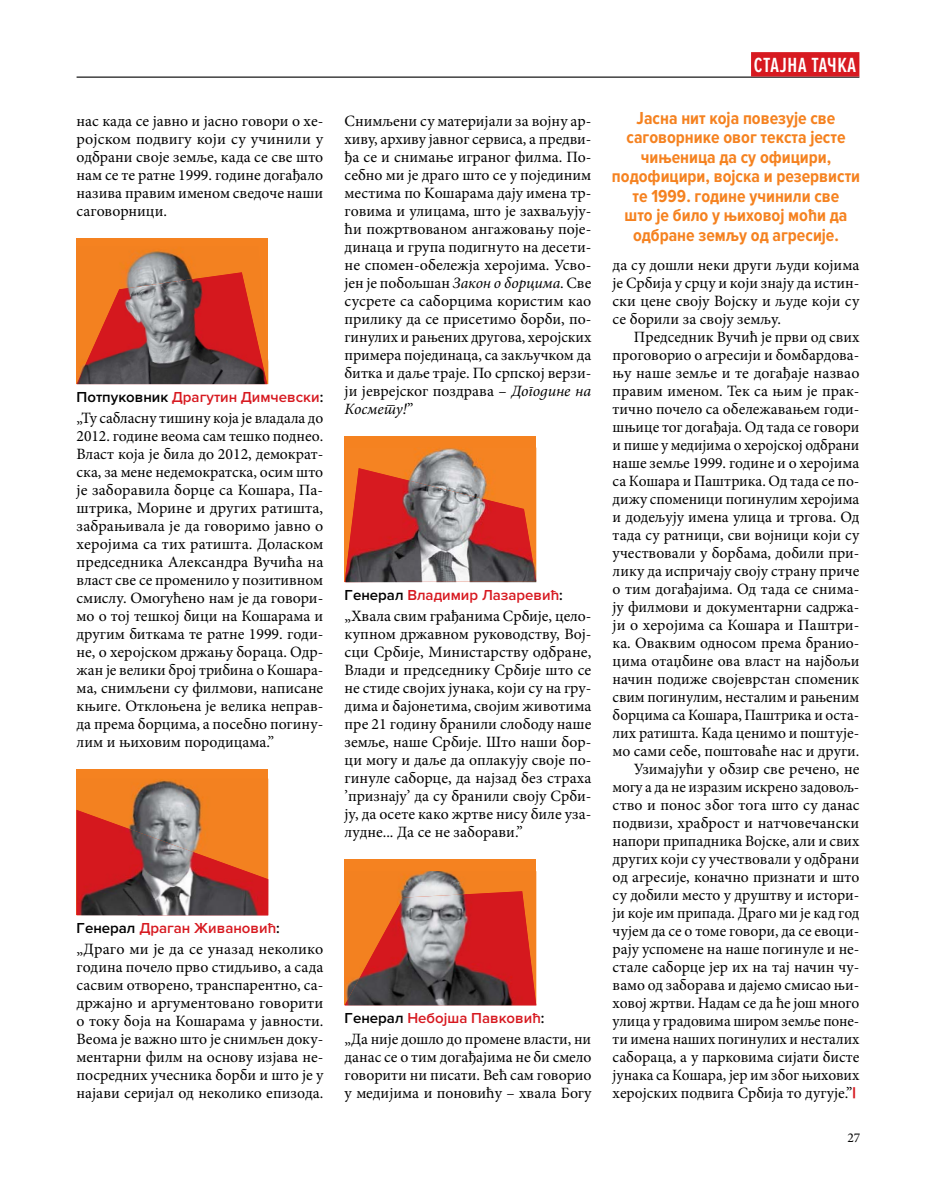
<style>
.page{position:relative;width:936px;height:1191px;background:#fff}
.page>*{position:absolute;margin:0;border:0;box-sizing:border-box;transform-origin:0 0}
.t1{font:600 21.3px "Proxima Nova Ex Cn";letter-spacing:.03em;color:#fff}
.t2{font:700 18px/19.5px "Proxima Nova Cond";color:#f58220;text-align:center}
.t3{font:15.75px/18px "Minion Pro";color:#000;text-align:justify}
.t4{font:600 15px "Proxima Nova";color:#d71920}
.t5{font:13.5px "Minion Pro";color:#000}
.s1{color:#000}
.s2{font-style:italic}
.s3{font-family:"Proxima Nova";font-weight:900;color:#d71920}
</style>
<div class="page">
<hr style="left:77px;top:77px;width:782px;height:1px;background:#000">
<div style="left:751px;top:52px;width:108px;height:25px;background:#d71920"></div>
<div style="left:344px;top:436px;width:192px;height:146px;background:#f58220"></div>
<img style="left:414px;top:448px;width:67px;height:20px">
<img style="left:345px;top:468px;width:191px;height:114px">
<div style="left:344px;top:859px;width:192px;height:146px;background:#f58220"></div>
<img style="left:399px;top:871px;width:66px;height:20px">
<img style="left:345px;top:891px;width:191px;height:114px">
<div style="left:77px;top:238px;width:191px;height:146px;background:#f58220"></div>
<img style="left:128px;top:251px;width:140px;height:133px">
<img style="left:77px;top:272px;width:190px;height:112px">
<div style="left:77px;top:769px;width:191px;height:146px;background:#f58220"></div>
<img style="left:132px;top:780px;width:71px;height:30px">
<img style="left:77px;top:810px;width:191px;height:105px">
<p class="t3" style="left:77px;top:112px;width:248px">нас када се јавно и јасно говори о хе&shy;ројском подвигу који су учинили у одбрани своје земље, када се све што нам се те ратне 1999. године догађало назива правим именом сведоче наши саговорници.</p>
<p class="t4" style="left:77px;top:388px;width:248px"><span class="s1">Потпуковник</span> Драгутин Димчевски<span class="s1">:</span></p>
<p class="t3" style="left:77px;top:409px;width:248px">„Ту сабласну тишину која је владала до 2012. године веома сам тешко поднео.<br>Власт која је била до 2012, демократ&shy;ска, за мене недемократска, осим што је заборавила борце са Кошара, Па&shy;штрика, Морине и других ратишта, забрањивала је да говоримо јавно о херојима са тих ратишта. Доласком председника Александра Вучића на власт све се променило у позитивном смислу. Омогућено нам је да говори&shy;мо о тој тешкој бици на Кошарама и другим биткама те ратне 1999. годи&shy;не, о херојском држању бораца. Одр&shy;жан је велики број трибина о Кошара&shy;ма, снимљени су филмови, написане књиге. Отклоњена је велика неправ&shy;да према борцима, а посебно погину&shy;лим и њиховим породицама.”</p>
<p class="t3" style="left:344px;top:112px;width:248px">Снимљени су материјали за војну ар&shy;хиву, архиву јавног сервиса, а предви&shy;ђа се и снимање играног филма. По&shy;себно ми је драго што се у појединим местима по Kошарама дају имена тр&shy;говима и улицама, што је захваљују&shy;ћи пожртвованом ангажовању поје&shy;динаца и група подигнуто на десети&shy;не спомен-обележја херојима. Усво&shy;јен је побољшан <span class="s2">Закон о борцима</span>. Све сусрете са саборцима користим као прилику да се присетимо борби, по&shy;гинулих и рањених другова, херојских примера појединаца, са закључком да битка и даље траје. По српској верзи&shy;ји јеврејског поздрава – <span class="s2">Догодине на Космету!</span>”</p>
<p class="t4" style="left:344px;top:586px;width:220px"><span class="s1">Генерал</span> Владимир Лазаревић<span class="s1">:</span></p>
<p class="t3" style="left:344px;top:607px;width:248px">„Хвала свим грађанима Србије, цело&shy;купном државном руководству, Вој&shy;сци Србије, Министарству одбране, Влади и председнику Србије што се не стиде својих јунака, који су на гру&shy;дима и бајонетима, својим животима пре 21 годину бранили слободу наше земље, наше Србије. Што наши бор&shy;ци могу и даље да оплакују своје по&shy;гинуле саборце, да најзад без страха ’признају’ да су бранили своју Срби&shy;ју, да осете како жртве нису биле уза&shy;лудне... Да се не заборави.”</p>
<p class="t4" style="left:77px;top:919px;width:205px"><span class="s1">Генерал</span> Драган Живановић<span class="s1">:</span></p>
<p class="t3" style="left:77px;top:940px;width:248px">„Драго ми је да се уназад неколико година почело прво стидљиво, а сада сасвим отворено, транспарентно, са&shy;држајно и аргументовано говорити о току боја на Кошарама у јавности.<br>Веома је важно што је снимљен доку&shy;ментарни филм на основу изјава не&shy;посредних учесника борби и што је у најави серијал од неколико епизода.</p>
<p class="t4" style="left:344px;top:1009px;width:201px"><span class="s1">Генерал</span> Небојша Павковић<span class="s1">:</span></p>
<p class="t3" style="left:344px;top:1030px;width:248px">„Да није дошло до промене власти, ни данас се о тим догађајима не би смело говорити ни писати. Већ сам говорио у медијима и поновићу – хвала Богу</p>
<h1 class="t1" style="left:753px;top:53px;width:104px">СТАЈНА ТАЧКА</h1>
<p class="t2" style="left:612px;top:108px;width:250px">Јасна нит која повезује све саговорнике овог текста јесте чињеница да су официри, подофицири, војска и резервисти те 1999. године учинили све<br>што је било у њиховој моћи да одбране земљу од агресије.</p>
<p class="t3" style="left:612px;top:256px;width:248px">да су дошли неки други људи којима је Србија у срцу и који знају да истин&shy;ски цене своју Војску и људе који су се борили за своју земљу.</p>
<p class="t3" style="left:612px;top:328px;width:248px;text-align:right">Председник Вучић је први од свих проговорио о агресији и бомбардова&shy;њу наше земље и те догађаје назвао правим именом. Тек са њим је прак&shy;тично почело са обележавањем годи&shy;шњице тог догађаја. Од тада се говори и пише у медијима о херојској одбрани наше земље 1999. године и о херојима са Кошара и Паштрика. Од тада се по&shy;дижу споменици погинулим херојима и додељују имена улица и тргова. Од тада су ратници, сви војници који су учествовали у борбама, добили при&shy;лику да испричају своју страну приче о тим догађајима. Од тада се снима&shy;ју филмови и документарни садржа&shy;ји о херојима са Кошара и Паштри&shy;ка. Оваквим односом према бранио&shy;цима отаџбине ова власт на најбољи начин подиже својеврстан споменик свим погинулим, несталим и рањеним борцима са Кошара, Паштрика и оста&shy;лих ратишта. Када ценимо и поштује&shy;мо сами себе, поштоваће нас и други.<br>Узимајући у обзир све речено, не могу а да не изразим искрено задовољ&shy;ство и понос због тога што су данас подвизи, храброст и натчовечански напори припадника Војске, али и свих других који су учествовали у одбрани од агресије, коначно признати и што су добили место у друштву и истори&shy;ји које им припада. Драго ми је кад год чујем да се о томе говори, да се евоци&shy;рају успомене на наше погинуле и не&shy;стале саборце јер их на тај начин чу&shy;вамо од заборава и дајемо смисао њи&shy;ховој жртви. Надам се да ће још много улица у градовима широм земље поне&shy;ти имена наших погинулих и несталих сабораца, а у парковима сијати бисте јунака са Кошара, јер им због њихових херојских подвига Србија то дугује.”<span class="s3">|</span></p>
<p class="t5" style="left:847px;top:1128px;width:14px">27</p>
</div>
